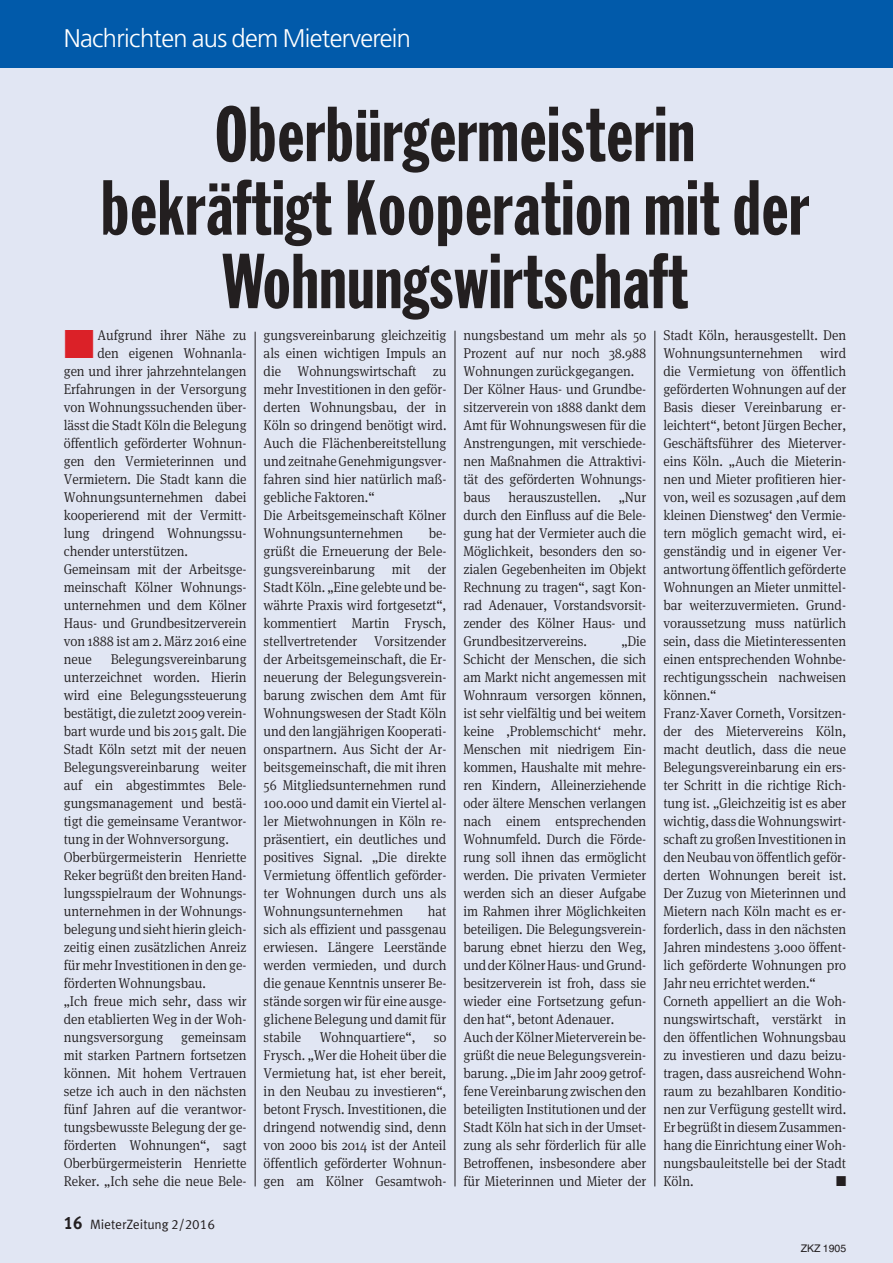
<style>
.page{position:relative;width:893px;height:1263px;background:#e1e6f3}
.page>*{position:absolute;margin:0;border:0;box-sizing:border-box;transform-origin:0 0}
.t1{font:76.5px/73.5px "Franklin Gothic Extra Cond";letter-spacing:.01em;color:#231f20;text-align:center}
.t2{font:300 25.5px "Frutiger";letter-spacing:-.025em;color:#fff}
.t3{font:300 14.25px/18px "Meta Serif OT";letter-spacing:-.005em;color:#231f20;scale:.94 1}
.t4{font:14.25px "Zapf Dingbats";color:#231f20;scale:.94 1}
.t5{font:13.5px "VZ Meta LF";color:#231f20}
.t6{font:10.5px "Helvetica";color:#231f20}
.s1{color:#db2128}
.s2{font-weight:700;font-size:18px}
</style>
<div class="page">
<div style="left:0;top:0;width:893px;height:67px;background:#015aaa"></div>
<hr style="left:255px;top:332px;width:1px;height:854px;background:#231f20">
<hr style="left:455px;top:331px;width:1px;height:855px;background:#231f20">
<hr style="left:655px;top:331px;width:1px;height:855px;background:#231f20">
<h2 class="t2" style="left:64px;top:28px;width:349px">Nachrichten aus dem Mieterverein</h2>
<h1 class="t1" style="left:101px;top:103px;width:709px">Oberbürgermeisterin bekräftigt Kooperation mit der<br>Wohnungswirtschaft</h1>
<p class="t3" style="left:64px;top:327px;width:196px"><span class="s1">■</span> Aufgrund ihrer Nähe zu</p>
<p class="t3" style="left:98px;top:345px;width:160px">den eigenen Wohnanla-</p>
<p class="t3" style="left:64px;top:363px;width:196px">gen und ihrer jahrzehntelangen</p>
<p class="t3" style="left:64px;top:381px;width:196px">Erfahrungen in der Versorgung</p>
<p class="t3" style="left:64px;top:399px;width:196px">von Wohnungssuchenden über-</p>
<p class="t3" style="left:64px;top:417px;width:196px">lässt die Stadt Köln die Belegung</p>
<p class="t3" style="left:64px;top:435px;width:196px">öffentlich geförderter Wohnun-</p>
<p class="t3" style="left:64px;top:453px;width:196px">gen den Vermieterinnen und</p>
<p class="t3" style="left:64px;top:471px;width:196px">Vermietern. Die Stadt kann die</p>
<p class="t3" style="left:64px;top:489px;width:196px">Wohnungsunternehmen dabei</p>
<p class="t3" style="left:64px;top:507px;width:196px">kooperierend mit der Vermitt-</p>
<p class="t3" style="left:64px;top:525px;width:196px">lung dringend Wohnungssu-</p>
<p class="t3" style="left:64px;top:543px;width:134px">chender unterstützen.</p>
<p class="t3" style="left:64px;top:561px;width:196px">Gemeinsam mit der Arbeitsge-</p>
<p class="t3" style="left:64px;top:579px;width:196px">meinschaft Kölner Wohnungs-</p>
<p class="t3" style="left:64px;top:597px;width:196px">unternehmen und dem Kölner</p>
<p class="t3" style="left:64px;top:615px;width:196px">Haus- und Grundbesitzerverein</p>
<p class="t3" style="left:64px;top:633px;width:196px">von 1888 ist am 2. März 2016 eine</p>
<p class="t3" style="left:64px;top:651px;width:31px">neue</p>
<p class="t3" style="left:64px;top:651px;width:196px;text-indent:47px">Belegungsvereinbarung unterzeichnet worden. Hierin wird eine Belegungssteuerung bestätigt,die zuletzt 2009 verein&shy;bart wurde und bis 2015 galt. Die<br>Stadt Köln setzt mit der neuen<br>Belegungsvereinbarung weiter auf ein abgestimmtes Bele&shy;gungsmanagement und bestä&shy;tigt die gemeinsame Verantwor&shy;tung in der Wohnversorgung.<br>Oberbürgermeisterin Henriette<br>Reker begrüßt den breiten Hand&shy;lungsspielraum der Wohnungs&shy;unternehmen in der Wohnungs&shy;belegungundsiehthieringleich&shy;zeitig einen zusätzlichen Anreiz für mehr Investitionen in den ge&shy;förderten Wohnungsbau.<br>„Ich freue mich sehr, dass wir den etablierten Weg in der Woh&shy;nungsversorgung gemeinsam mit starken Partnern fortsetzen können. Mit hohem Vertrauen setze ich auch in den nächsten fünf Jahren auf die verantwor&shy;tungsbewusste Belegung der ge&shy;förderten Wohnungen“, sagt<br>Oberbürgermeisterin Henriette<br>Reker. „Ich sehe die neue Bele-</p>
<p class="t5" style="left:64px;top:1216px;width:153px"><span class="s2">16</span> MieterZeitung 2/2016</p>
<p class="t3" style="left:264px;top:327px;width:196px">gungsvereinbarung gleichzeitig als einen wichtigen Impuls an die Wohnungswirtschaft zu mehr Investitionen in den geför&shy;derten Wohnungsbau, der in<br>Köln so dringend benötigt wird.<br>Auch die Flächenbereitstellung undzeitnaheGenehmigungsver&shy;fahren sind hier natürlich maß&shy;gebliche Faktoren.“<br>Die Arbeitsgemeinschaft Kölner<br>Wohnungsunternehmen</p>
<p class="t3" style="left:264px;top:525px;width:196px;text-align:justify;text-indent:165px">be&shy;grüßt die Erneuerung der Bele&shy;gungsvereinbarung mit der StadtKöln. „Eine gelebte und be&shy;währte Praxis wird fortgesetzt“, kommentiert Martin Frysch, stellvertretender Vorsitzender der Arbeitsgemeinschaft, die Er&shy;neuerung der Belegungsverein&shy;barung zwischen dem Amt für Wohnungswesen der Stadt Köln und den langjährigen Kooperati&shy;onspartnern. Aus Sicht der Ar&shy;beitsgemeinschaft, die mit ihren 56 Mitgliedsunternehmen rund 100.000 und damit ein Viertel al&shy;ler Mietwohnungen in Köln re&shy;präsentiert, ein deutliches und positives Signal. „Die direkte Vermietung öffentlich geförder&shy;ter Wohnungen durch uns als Wohnungsunternehmen</p>
<p class="t3" style="left:264px;top:904px;width:196px;text-align:justify;text-indent:164px">hat sich als effizient und passgenau erwiesen. Längere Leerstände werden vermieden, und durch die genaue Kenntnis unserer Be&shy;stände sorgen wirfür eine ausge&shy;glichene Belegung und damit für stabile</p>
<p class="t3" style="left:320px;top:1030px;width:103px">Wohnquartiere“,</p>
<p class="t3" style="left:264px;top:1030px;width:196px;text-align:justify;text-indent:170px">so Frysch. „Wer die Hoheit über die Vermietung hat, ist eher bereit, in den Neubau zu investieren“, betont Frysch. Investitionen, die dringend notwendig sind, denn von 2000 bis 2014 ist der Anteil öffentlich geförderter Wohnun&shy;gen am Kölner Gesamtwoh-</p>
<p class="t3" style="left:463px;top:328px;width:196px">nungsbestand um mehr als 50<br>Prozent auf nur noch 38.988<br>Wohnungen zurückgegangen.<br>Der Kölner Haus- und Grundbe&shy;sitzerverein von 1888 dankt dem<br>Amt für Wohnungswesen für die<br>Anstrengungen, mit verschiede&shy;nen Maßnahmen die Attraktivi&shy;tät des geförderten Wohnungs&shy;baus herauszustellen. „Nur durch den Einfluss auf die Bele&shy;gung hat der Vermieter auch die<br>Möglichkeit, besonders den so&shy;zialen Gegebenheiten im Objekt<br>Rechnung zu tragen“, sagt Kon&shy;rad Adenauer, Vorstandsvorsit&shy;zender des Kölner Haus- und<br>Grundbesitzervereins.</p>
<p class="t3" style="left:463px;top:634px;width:196px;text-indent:158px">„Die<br>Schicht der Menschen, die sich am Markt nicht angemessen mit<br>Wohnraum versorgen können, ist sehr vielfältig und bei weitem keine ‚Problemschicht‘ mehr.<br>Menschen mit niedrigem Ein&shy;kommen, Haushalte mit mehre&shy;ren Kindern, Alleinerziehende oder ältere Menschen verlangen nach einem entsprechenden<br>Wohnumfeld. Durch die Förde&shy;rung soll ihnen das ermöglicht werden. Die privaten Vermieter werden sich an dieser Aufgabe im Rahmen ihrer Möglichkeiten beteiligen. Die Belegungsverein&shy;barung ebnet hierzu den Weg, undderKölnerHaus-undGrund&shy;besitzerverein ist froh, dass sie wieder eine Fortsetzung gefun&shy;den hat“, betont Adenauer.<br>AuchderKölnerMietervereinbe&shy;grüßt die neue Belegungsverein&shy;barung. „Die im Jahr 2009 getrof&shy;feneVereinbarung zwischenden beteiligten Institutionen und der<br>Stadt Köln hat sich in der Umset&shy;zung als sehr förderlich für alle<br>Betroffenen, insbesondere aber für Mieterinnen und Mieter der</p>
<p class="t3" style="left:663px;top:328px;width:196px">Stadt Köln, herausgestellt. Den<br>Wohnungsunternehmen wird die Vermietung von öffentlich geförderten Wohnungen auf der<br>Basis dieser Vereinbarung er&shy;leichtert“, betont Jürgen Becher,<br>Geschäftsführer des Mieterver&shy;eins Köln. „Auch die Mieterin&shy;nen und Mieter profitieren hier&shy;von, weil es sozusagen ‚auf dem kleinen Dienstweg‘ den Vermie&shy;tern möglich gemacht wird, ei&shy;genständig und in eigener Ver&shy;antwortungöffentlichgeförderte<br>Wohnungen an Mieter unmittel&shy;bar weiterzuvermieten. Grund&shy;voraussetzung muss natürlich sein, dass die Mietinteressenten einen entsprechenden Wohnbe&shy;rechtigungsschein nachweisen können.“<br>Franz-Xaver Corneth, Vorsitzen&shy;der des Mietervereins Köln, macht deutlich, dass die neue<br>Belegungsvereinbarung ein ers&shy;ter Schritt in die richtige Rich&shy;tung ist. „Gleichzeitig ist es aber wichtig,dassdieWohnungswirt&shy;schaft zu großen Investitionen in denNeubauvonöffentlichgeför&shy;derten Wohnungen bereit ist.<br>Der Zuzug von Mieterinnen und<br>Mietern nach Köln macht es er&shy;forderlich, dass in den nächsten<br>Jahren mindestens 3.000 öffent&shy;lich geförderte Wohnungen pro<br>Jahr neu errichtet werden.“<br>Corneth appelliert an die Woh&shy;nungswirtschaft, verstärkt in den öffentlichen Wohnungsbau zu investieren und dazu beizu&shy;tragen, dass ausreichend Wohn&shy;raum zu bezahlbaren Konditio&shy;nen zur Verfügung gestellt wird.<br>ErbegrüßtindiesemZusammen&shy;hang die Einrichtung einer Woh&shy;nungsbauleitstelle bei der Stadt<br>Köln.</p>
<p class="t4" style="left:836px;top:1173px;width:12px">■</p>
<p class="t6" style="left:801px;top:1245px;width:47px">ZKZ 1905</p>
</div>
